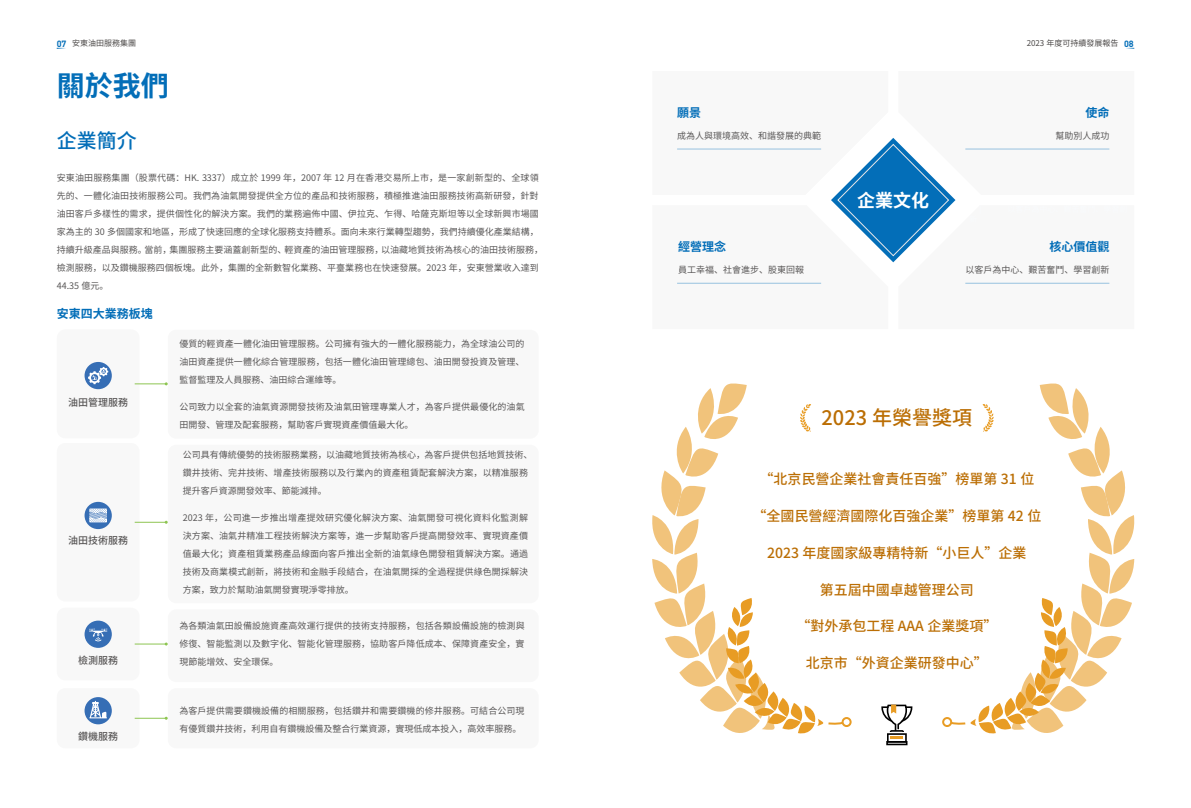
<style>
.page{position:relative;width:1191px;height:808px;background:#fff}
.page>*{position:absolute;margin:0;border:0;box-sizing:border-box;transform-origin:0 0}
.t1{font:700 28px "Source Han Sans CN";color:#036eb8}
.t2{font:500 20px "Source Han Sans CN";color:#bb6e04}
.t3{font:500 20px "Source Han Sans CN";color:#036eb8}
.t4{font:700 18px "Source Han Sans CN";color:#fff}
.t5{font:500 14px "Source Han Sans CN";color:#bb6e04}
.t6{font:700 12px "Source Han Sans CN";color:#036eb8}
.t7{font:500 10px "Source Han Sans CN";color:#595757}
.t8{font:9px/18px "Source Han Sans CN";color:#595757}
.t9{font:8px "Source Han Sans CN";color:#4c4948}
.s1{font-family:"DIN";font-weight:700;font-size:9px;color:#036eb8}
</style>
<div class="page">
<div style="left:168px;top:609px;width:371px;height:73px;background:#f8f8f8;border-radius:9px"></div>
<div style="left:57px;top:607px;width:83px;height:73px;background:#f8f8f8;border-radius:9px"></div>
<hr style="left:135px;top:644px;width:31px;height:1px;background:#8ec552">
<div style="left:168px;top:445px;width:371px;height:158px;background:#f8f8f8;border-radius:9px"></div>
<div style="left:57px;top:443px;width:83px;height:159px;background:#f8f8f8;border-radius:9px"></div>
<hr style="left:135px;top:522px;width:31px;height:1px;background:#8ec552">
<div style="left:168px;top:330px;width:371px;height:109px;background:#f8f8f8;border-radius:9px"></div>
<div style="left:57px;top:329px;width:83px;height:109px;background:#f8f8f8;border-radius:9px"></div>
<hr style="left:135px;top:383px;width:31px;height:1px;background:#8ec552">
<div style="left:168px;top:688px;width:371px;height:60px;background:#f8f8f8;border-radius:9px"></div>
<div style="left:57px;top:688px;width:83px;height:60px;background:#f8f8f8;border-radius:9px"></div>
<hr style="left:135px;top:718px;width:31px;height:1px;background:#8ec552">
<svg style="left:677px;top:138px;width:433px;height:146px"></svg>
<svg style="left:881px;top:705px;width:31px;height:40px"></svg>
<svg style="left:652px;top:383px;width:193px;height:351px"></svg>
<div style="left:841px;top:717px;width:10px;height:10px;border:2px solid #e89c24;border-radius:50%"></div>
<svg style="left:949px;top:383px;width:186px;height:351px"></svg>
<div style="left:942px;top:717px;width:10px;height:10px;border:2px solid #e89c24;border-radius:50%"></div>
<div style="left:85px;top:362px;width:27px;height:27px;background:#366eb5;border-radius:50%"></div>
<svg style="left:88px;top:367px;width:20px;height:17px"></svg>
<div style="left:85px;top:502px;width:27px;height:27px;background:#366eb5;border-radius:50%"></div>
<svg style="left:89px;top:508px;width:18px;height:14px"></svg>
<div style="left:85px;top:621px;width:27px;height:27px;background:#366eb5;border-radius:50%"></div>
<svg style="left:89px;top:628px;width:18px;height:14px"></svg>
<svg style="left:85px;top:697px;width:27px;height:27px"></svg>
<svg style="left:89px;top:701px;width:18px;height:17px"></svg>
<p class="t9" style="left:57px;top:39px;width:81px"><span class="s1">07</span> 安東油田服務集團</p>
<p class="t9" style="left:1026px;top:39px;width:109px">2023 年度可持續發展報告 <span class="s1">08</span></p>
<h1 class="t1" style="left:57px;top:71px;width:113px">關於我們</h1>
<h2 class="t3" style="left:57px;top:130px;width:81px">企業簡介</h2>
<h3 class="t6" style="left:677px;top:106px;width:25px">願景</h3>
<h3 class="t6" style="left:1085px;top:106px;width:25px">使命</h3>
<p class="t8" style="left:677px;top:127px;width:145px">成為人與環境高效、和諧發展的典範</p>
<p class="t8" style="left:1055px;top:127px;width:55px">幫助別人成功</p>
<p class="t8" style="left:57px;top:169px;width:488px">安東油田服務集團（股票代碼：HK. 3337）成立於 1999 年，2007 年 12 月在香港交易所上市，是一家創新型的、全球領先的、一體化油田技術服務公司。我們為油氣開發提供全方位的產品和技術服務，積極推進油田服務技術高新研發，針對油田客戶多樣性的需求，提供個性化的解決方案。我們的業務遍佈中國、伊拉克、乍得、哈薩克斯坦等以全球新興市場國家為主的 30 多個國家和地區，形成了快速回應的全球化服務支持體系。面向未來行業轉型趨勢，我們持續優化產業結構，持續升級產品與服務。當前，集團服務主要涵蓋創新型的、輕資產的油田管理服務，以油藏地質技術為核心的油田技術服務，檢測服務，以及鑽機服務四個板塊。此外，集團的全新數智化業務、平臺業務也在快速發展。2023 年，安東營業收入達到44.35 億元。</p>
<h3 class="t6" style="left:57px;top:308px;width:97px">安東四大業務板塊</h3>
<p class="t7" style="left:68px;top:397px;width:61px">油田管理服務</p>
<p class="t7" style="left:68px;top:535px;width:61px">油田技術服務</p>
<p class="t7" style="left:78px;top:655px;width:41px">檢測服務</p>
<p class="t7" style="left:78px;top:731px;width:41px">鑽機服務</p>
<p class="t8" style="left:179px;top:335px;width:347px;text-align:justify">優質的輕資產一體化油田管理服務。公司擁有強大的一體化服務能力，為全球油公司的油田資產提供一體化綜合管理服務，包括一體化油田管理總包、油田開發投資及管理、監督監理及人員服務、油田綜合運維等。</p>
<p class="t8" style="left:179px;top:398px;width:347px">公司致力以全套的油氣資源開發技術及油氣田管理專業人才，為客戶提供最優化的油氣田開發、管理及配套服務，幫助客戶實現資產價值最大化。</p>
<p class="t8" style="left:183px;top:446px;width:351px">公司具有傳統優勢的技術服務業務，以油藏地質技術為核心，為客戶提供包括地質技術、鑽井技術、完井技術、增產技術服務以及行業內的資產租賃配套解決方案，以精准服務提升客戶資源開發效率、節能減排。</p>
<p class="t8" style="left:183px;top:509px;width:347px;text-align:justify">2023 年，公司進一步推出增產提效研究優化解決方案、油氣開發可視化資料化監測解決方案、油氣井精准工程技術解決方案等，進一步幫助客戶提高開發效率、實現資產價值最大化；資產租賃業務產品線面向客戶推出全新的油氣綠色開發租賃解決方案。通過技術及商業模式創新，將技術和金融手段結合，在油氣開採的全過程提供綠色開採解決方案，致力於幫助油氣開發實現淨零排放。</p>
<p class="t8" style="left:179px;top:617px;width:347px;text-align:justify">為各類油氣田設備設施資產高效運行提供的技術支持服務，包括各類設備設施的檢測與修復、智能監測以及數字化、智能化管理服務，協助客戶降低成本、保障資產安全，實現節能增效、安全環保。</p>
<p class="t8" style="left:179px;top:701px;width:347px">為客戶提供需要鑽機設備的相關服務，包括鑽井和需要鑽機的修井服務。可結合公司現有優質鑽井技術，利用自有鑽機設備及整合行業資源，實現低成本投入，高效率服務。</p>
<h3 class="t4" style="left:857px;top:191px;width:73px">企業文化</h3>
<h3 class="t6" style="left:678px;top:241px;width:49px">經營理念</h3>
<h3 class="t6" style="left:1049px;top:241px;width:61px">核心價值觀</h3>
<p class="t8" style="left:678px;top:261px;width:127px">員工幸福、社會進步、股東回報</p>
<p class="t8" style="left:965px;top:261px;width:145px">以客戶為中心、艱苦奮鬥、學習創新</p>
<h2 class="t2" style="left:821px;top:406px;width:152px">2023 年榮譽獎項</h2>
<h3 class="t5" style="left:759px;top:471px;width:276px">“北京民營企業社會責任百強”榜單第 31 位</h3>
<h3 class="t5" style="left:752px;top:508px;width:290px">“全國民營經濟國際化百強企業”榜單第 42 位</h3>
<h3 class="t5" style="left:767px;top:545px;width:261px">2023 年度國家級專精特新“小巨人”企業</h3>
<h3 class="t5" style="left:820px;top:582px;width:155px">第五屆中國卓越管理公司</h3>
<h3 class="t5" style="left:796px;top:618px;width:202px">“對外承包工程 AAA 企業獎項”</h3>
<h3 class="t5" style="left:806px;top:655px;width:183px">北京市“外資企業研發中心”</h3>
</div>
